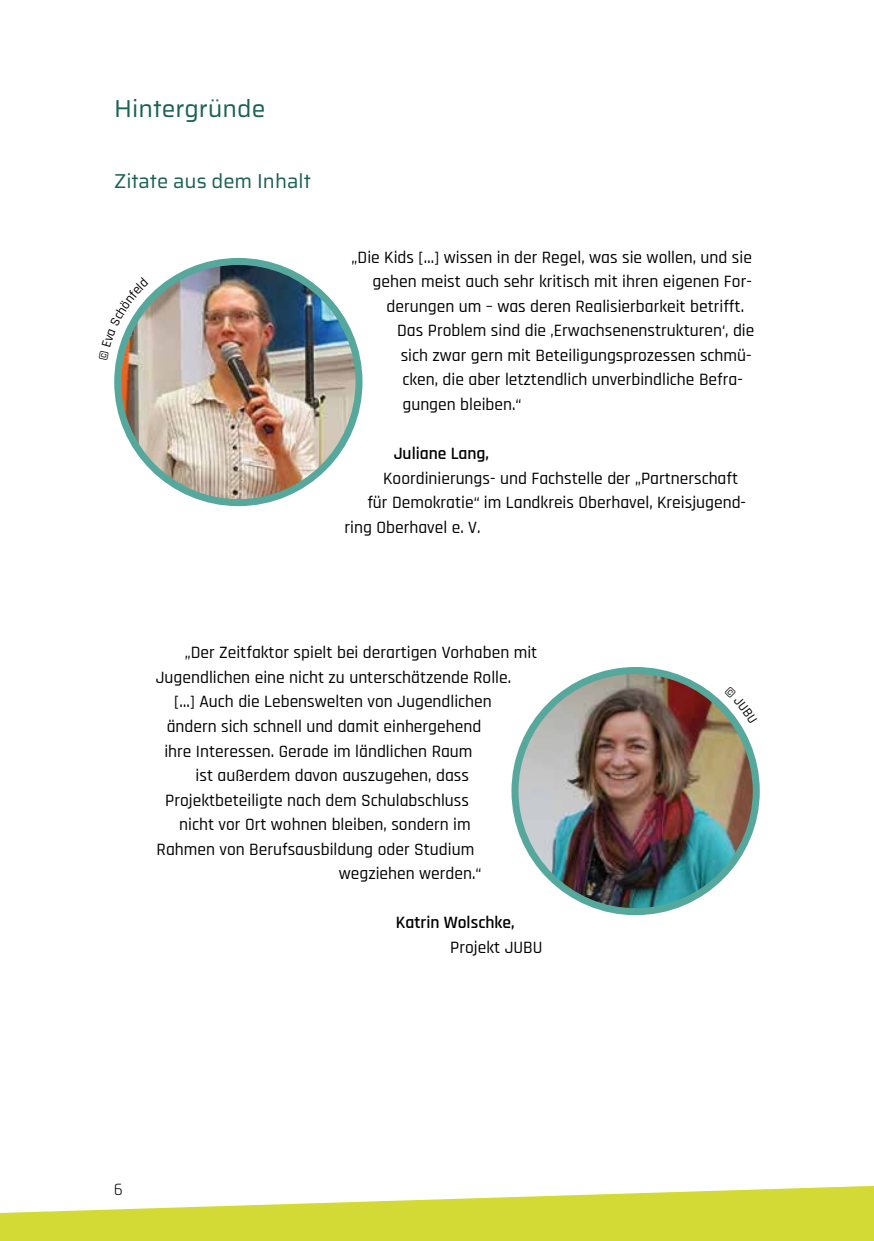
<style>
.page{position:relative;width:874px;height:1241px;background:#fff}
.page>*{position:absolute;margin:0;border:0;box-sizing:border-box;transform-origin:0 0}
.t1{font:24.5px "Saira";color:#1b6154}
.t2{font:20.12px "Saira";color:#1b6154}
.t3{font:500 17.5px "Rajdhani";color:#000}
.t4{font:600 17.5px "Rajdhani";color:#000}
.t5{font:17.5px "Rajdhani";color:#000}
</style>
<div class="page">
<svg style="left:0;top:1185px;width:873px;height:55px;fill:#d3da36"></svg>
<img style="left:118px;top:261px;width:241px;height:241px;border-radius:121px">
<div style="left:114px;top:258px;width:248px;height:248px;border:7px solid #57a89c;border-radius:50%"></div>
<img style="left:514px;top:670px;width:241px;height:241px;border-radius:121px">
<div style="left:511px;top:667px;width:248px;height:248px;border:7px solid #57a89c;border-radius:50%"></div>
<svg style="left:116px;top:297px;width:32px;height:63px"></svg>
<svg style="left:724px;top:704px;width:16px;height:19px"></svg>
<h1 class="t1" style="left:114px;top:90px;width:153px">Hintergründe</h1>
<p class="t2" style="left:114px;top:166px;width:198px">Zitate aus dem Inhalt</p>
<p class="t3" style="left:351px;top:247px;width:401px">„Die Kids […] wissen in der Regel, was sie wollen, und sie</p>
<p class="t3" style="left:372px;top:271px;width:380px">gehen meist auch sehr kritisch mit ihren eigenen For-</p>
<p class="t3" style="left:386px;top:296px;width:359px">derungen um – was deren Realisierbarkeit betrifft.</p>
<p class="t3" style="left:397px;top:320px;width:358px">Das Problem sind die ‚Erwachsenenstrukturen‘, die</p>
<p class="t3" style="left:400px;top:345px;width:352px">sich zwar gern mit Beteiligungsprozessen schmü-</p>
<p class="t3" style="left:402px;top:369px;width:342px">cken, die aber letztendlich unverbindliche Befra-</p>
<p class="t3" style="left:402px;top:394px;width:120px">gungen bleiben.“</p>
<p class="t4" style="left:393px;top:443px;width:97px">Juliane Lang,</p>
<p class="t3" style="left:383px;top:467px;width:356px">Koordinierungs- und Fachstelle der „Partnerschaft</p>
<p class="t3" style="left:367px;top:492px;width:380px">für Demokratie“ im Landkreis Oberhavel, Kreisjugend-</p>
<p class="t3" style="left:344px;top:516px;width:137px">ring Oberhavel e. V.</p>
<p class="t3" style="left:185px;top:642px;width:354px">„Der Zeitfaktor spielt bei derartigen Vorhaben mit</p>
<p class="t3" style="left:156px;top:667px;width:356px">Jugendlichen eine nicht zu unterschätzende Rolle.</p>
<p class="t3" style="left:174px;top:691px;width:319px">[…] Auch die Lebenswelten von Jugendlichen</p>
<p class="t3" style="left:167px;top:716px;width:316px">ändern sich schnell und damit einhergehend</p>
<p class="t3" style="left:164px;top:740px;width:309px">ihre Interessen. Gerade im ländlichen Raum</p>
<p class="t3" style="left:195px;top:765px;width:275px">ist außerdem davon auszugehen, dass</p>
<p class="t3" style="left:165px;top:789px;width:305px">Projektbeteiligte nach dem Schulabschluss</p>
<p class="t3" style="left:179px;top:814px;width:293px">nicht vor Ort wohnen bleiben, sondern im</p>
<p class="t3" style="left:156px;top:838px;width:319px">Rahmen von Berufsausbildung oder Studium</p>
<p class="t3" style="left:338px;top:863px;width:144px">wegziehen werden.“</p>
<p class="t4" style="left:395px;top:912px;width:120px">Katrin Wolschke,</p>
<p class="t3" style="left:450px;top:936px;width:94px">Projekt JUBU</p>
<p class="t5" style="left:114px;top:1179px;width:10px">6</p>
</div>
